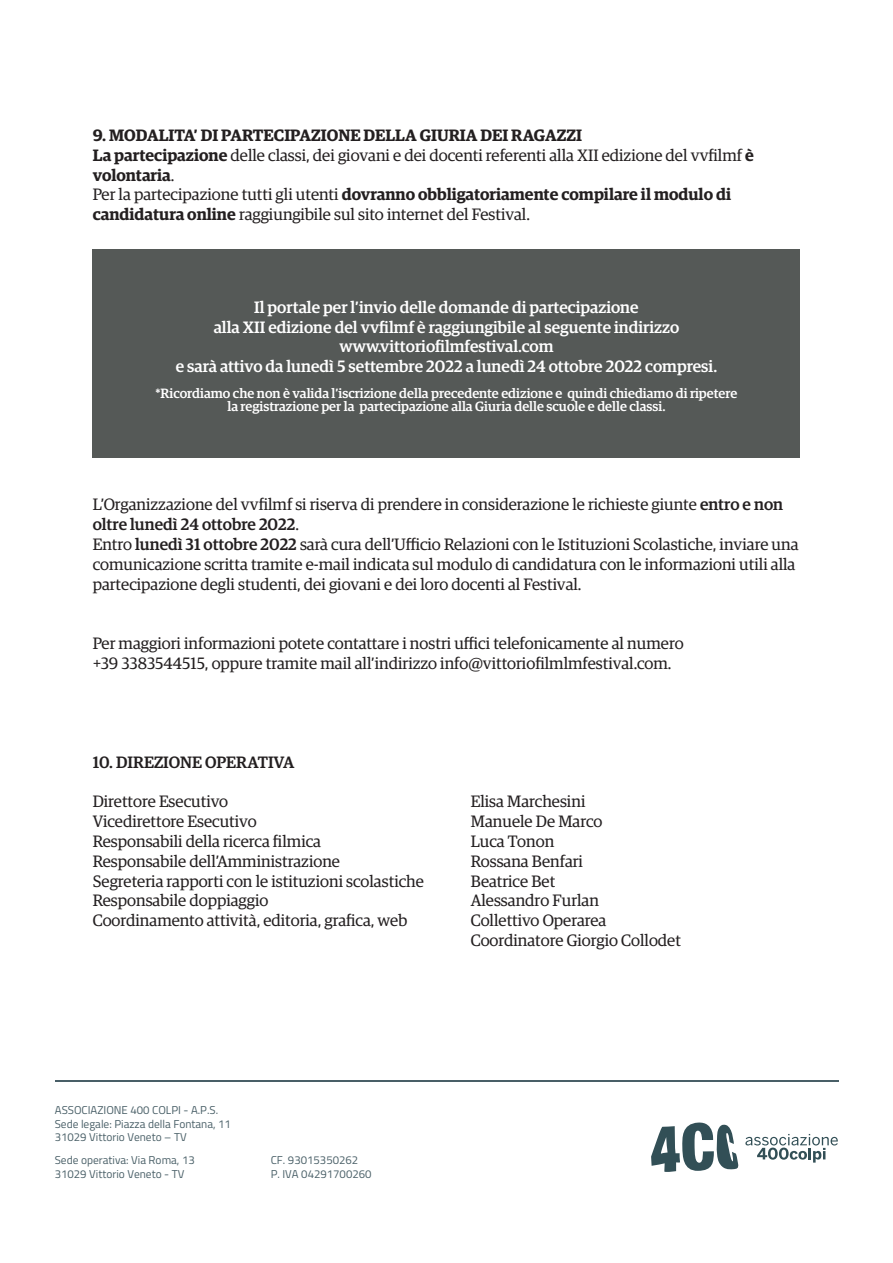
<style>
.page{position:relative;width:893px;height:1263px;background:#fff}
.page>*{position:absolute;margin:0;border:0;box-sizing:border-box;transform-origin:0 0}
.t1{font:16.5px/19.8px "Guardian Egyp";color:#231f20}
.t2{font:500 16.5px/19.8px "Guardian Egyp";color:#fff;text-align:center}
.t3{font:500 16.5px "Guardian Egyp";color:#231f20}
.t4{font:500 13.5px/13.5px "Guardian Egyp";color:#fff;text-align:center}
.t5{font:11.4px/13.6px "Titillium";color:#495f67}
.s1{font-weight:600}
.s2{font-weight:500}
</style>
<div class="page">
<div style="left:93px;top:250px;width:707px;height:208px;background:#555957"></div>
<hr style="left:55px;top:1080px;width:783px;height:2px;background:#495f67">
<svg style="left:651px;top:1122px;width:88px;height:50px"></svg>
<svg style="left:745px;top:1134px;width:93px;height:28px"></svg>
<p class="t1" style="left:93px;top:124px;width:663px"><span class="s1">9. MODALITA’ DI PARTECIPAZIONE DELLA GIURIA DEI RAGAZZI<br>La partecipazione</span> delle classi, dei giovani e dei docenti referenti alla XII edizione del vvfilmf <span class="s1">è volontaria</span>.<br>Per la partecipazione tutti gli utenti <span class="s1">dovranno obbligatoriamente compilare il modulo di candidatura online</span> raggiungibile sul sito internet del Festival.</p>
<p class="t2" style="left:176px;top:296px;width:543px">Il portale per l’invio delle domande di partecipazione<br>alla XII edizione del vvfilmf è raggiungibile al seguente indirizzo www.vittoriofilmfestival.com<br>e sarà attivo da lunedì 5 settembre 2022 a lunedì 24 ottobre 2022 compresi.</p>
<p class="t4" style="left:155px;top:385px;width:583px">*Ricordiamo che non è valida l’iscrizione della precedente edizione e quindi chiediamo di ripetere la registrazione per la partecipazione alla Giuria delle scuole e delle classi.</p>
<p class="t1" style="left:93px;top:494px;width:707px">L’Organizzazione del vvfilmf si riserva di prendere in considerazione le richieste giunte <span class="s2">entro e non oltre lunedì 24 ottobre 2022</span>.<br>Entro <span class="s2">lunedì 31 ottobre 2022</span> sarà cura dell’Ufficio Relazioni con le Istituzioni Scolastiche, inviare una comunicazione scritta tramite e-mail indicata sul modulo di candidatura con le informazioni utili alla partecipazione degli studenti, dei giovani e dei loro docenti al Festival.</p>
<p class="t1" style="left:93px;top:632px;width:592px">Per maggiori informazioni potete contattare i nostri uffici telefonicamente al numero +39 3383544515, oppure tramite mail all’indirizzo info@vittoriofilmlmfestival.com.</p>
<p class="t3" style="left:93px;top:750px;width:203px">10. DIREZIONE OPERATIVA</p>
<p class="t1" style="left:93px;top:791px;width:137px">Direttore Esecutivo</p>
<p class="t1" style="left:471px;top:791px;width:116px">Elisa Marchesini</p>
<p class="t1" style="left:93px;top:810px;width:165px">Vicedirettore Esecutivo</p>
<p class="t1" style="left:471px;top:810px;width:133px">Manuele De Marco</p>
<p class="t1" style="left:93px;top:830px;width:230px">Responsabili della ricerca filmica</p>
<p class="t1" style="left:471px;top:830px;width:85px">Luca Tonon</p>
<p class="t1" style="left:93px;top:850px;width:249px">Responsabile dell’Amministrazione</p>
<p class="t1" style="left:471px;top:850px;width:114px">Rossana Benfari</p>
<p class="t1" style="left:93px;top:870px;width:333px">Segreteria rapporti con le istituzioni scolastiche</p>
<p class="t1" style="left:471px;top:870px;width:86px">Beatrice Bet</p>
<p class="t1" style="left:93px;top:890px;width:177px">Responsabile doppiaggio</p>
<p class="t1" style="left:471px;top:890px;width:130px">Alessandro Furlan</p>
<p class="t1" style="left:93px;top:909px;width:316px">Coordinamento attività, editoria, grafica, web</p>
<p class="t1" style="left:471px;top:909px;width:212px">Collettivo Operarea<br>Coordinatore Giorgio Collodet</p>
<p class="t5" style="left:55px;top:1102px;width:178px">ASSOCIAZIONE 400 COLPI - A.P.S.<br>Sede legale: Piazza della Fontana, 11<br>31029 Vittorio Veneto – TV</p>
<p class="t5" style="left:55px;top:1153px;width:142px">Sede operativa: Via Roma, 13</p>
<p class="t5" style="left:271px;top:1153px;width:89px">CF. 93015350262</p>
<p class="t5" style="left:55px;top:1166px;width:131px">31029 Vittorio Veneto - TV</p>
<p class="t5" style="left:271px;top:1166px;width:102px">P. IVA 04291700260</p>
</div>
